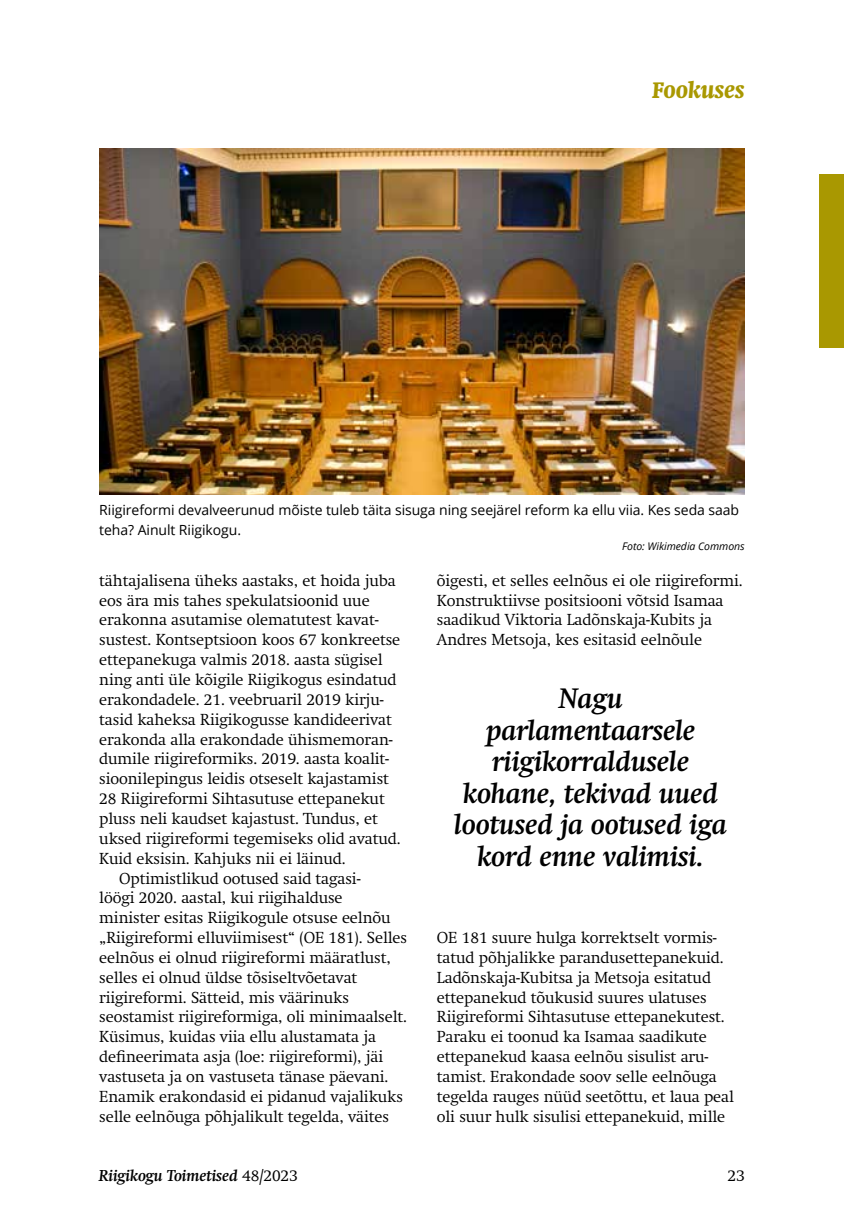
<style>
.page{position:relative;width:844px;height:1216px;background:#fff}
.page>*{position:absolute;margin:0;border:0;box-sizing:border-box;transform-origin:0 0}
.t1{font:italic 700 28px/31.5px "Swift";letter-spacing:-.005em;color:#000;text-align:center}
.t2{font:italic 700 condensed 24.5px "Swift";letter-spacing:-.005em;color:#a99801}
.t3{font:300 15.75px/19.8px "Swift";letter-spacing:-.005em;color:#000}
.t4{font:italic 700 15.75px "Swift";letter-spacing:-.005em;color:#000}
.t5{font:14px/19.8px "Open Sans";letter-spacing:-.005em;color:#000}
.t6{font:italic 10.5px "Open Sans";letter-spacing:-.005em;color:#000}
.s1{font-weight:300;font-style:normal}
</style>
<div class="page">
<img style="left:99px;top:149px;width:645px;height:345px">
<div style="left:819px;top:174px;width:24px;height:173px;background:#a99801"></div>
<h2 class="t2" style="left:652px;top:76px;width:94px">Fookuses</h2>
<p class="t5" style="left:99px;top:500px;width:641px">Riigireformi devalveerunud mõiste tuleb täita sisuga ning seejärel reform ka ellu viia. Kes seda saab teha? Ainult Riigikogu.</p>
<p class="t6" style="left:622px;top:538px;width:124px">Foto: Wikimedia Commons</p>
<p class="t3" style="left:437px;top:570px;width:307px">õigesti, et selles eelnõus ei ole riigireformi.<br>Konstruktiivse positsiooni võtsid Isamaa saadikud Viktoria Ladõnskaja-Kubits ja Andres Metsoja, kes esitasid eelnõule</p>
<p class="t3" style="left:99px;top:570px;width:298px">tähtajalisena üheks aastaks, et hoida juba</p>
<p class="t3" style="left:99px;top:590px;width:272px">eos ära mis tahes spekulatsioonid uue</p>
<p class="t3" style="left:99px;top:610px;width:281px">erakonna asutamise olematutest kavat-</p>
<p class="t3" style="left:99px;top:630px;width:302px">sustest. Kontseptsioon koos 67 konkreetse</p>
<p class="t3" style="left:99px;top:650px;width:285px">ettepanekuga valmis 2018. aasta sügisel</p>
<p class="t3" style="left:99px;top:669px;width:298px">ning anti üle kõigile Riigikogus esindatud</p>
<p class="t3" style="left:99px;top:689px;width:286px">erakondadele. 21. veebruaril 2019 kirju-</p>
<p class="t3" style="left:99px;top:709px;width:294px">tasid kaheksa Riigikogusse kandideerivat</p>
<p class="t3" style="left:99px;top:729px;width:295px">erakonda alla erakondade ühismemoran-</p>
<p class="t3" style="left:99px;top:749px;width:291px">dumile riigireformiks. 2019. aasta koalit-</p>
<p class="t3" style="left:99px;top:769px;width:291px">sioonilepingus leidis otseselt kajastamist</p>
<p class="t3" style="left:99px;top:788px;width:287px">28 Riigireformi Sihtasutuse ettepanekut</p>
<p class="t3" style="left:99px;top:808px;width:280px">pluss neli kaudset kajastust. Tundus, et</p>
<p class="t3" style="left:99px;top:828px;width:303px">uksed riigireformi tegemiseks olid avatud.</p>
<p class="t3" style="left:99px;top:848px;width:248px">Kuid eksisin. Kahjuks nii ei läinud.</p>
<p class="t3" style="left:119px;top:868px;width:242px">Optimistlikud ootused said tagasi-</p>
<p class="t3" style="left:99px;top:888px;width:245px">löögi 2020. aastal, kui riigihalduse</p>
<p class="t3" style="left:99px;top:908px;width:293px">minister esitas Riigikogule otsuse eelnõu</p>
<p class="t3" style="left:99px;top:927px;width:309px">„Riigireformi elluviimisest“ (OE 181). Selles</p>
<p class="t3" style="left:99px;top:947px;width:293px">eelnõus ei olnud riigireformi määratlust,</p>
<p class="t3" style="left:99px;top:967px;width:259px">selles ei olnud üldse tõsiseltvõetavat</p>
<p class="t3" style="left:99px;top:987px;width:251px">riigireformi. Sätteid, mis väärinuks</p>
<p class="t3" style="left:99px;top:1007px;width:309px">seostamist riigireformiga, oli minimaalselt.</p>
<p class="t3" style="left:99px;top:1027px;width:278px">Küsimus, kuidas viia ellu alustamata ja</p>
<p class="t3" style="left:99px;top:1046px;width:285px">defineerimata asja (loe: riigireformi), jäi</p>
<p class="t3" style="left:99px;top:1066px;width:290px">vastuseta ja on vastuseta tänase päevani.</p>
<p class="t3" style="left:99px;top:1086px;width:305px">Enamik erakondasid ei pidanud vajalikuks</p>
<p class="t3" style="left:99px;top:1106px;width:291px">selle eelnõuga põhjalikult tegelda, väites</p>
<h1 class="t1" style="left:454px;top:683px;width:274px">Nagu parlamentaarsele riigikorraldusele kohane, tekivad uued lootused ja ootused iga kord enne valimisi.</h1>
<p class="t3" style="left:437px;top:927px;width:298px">OE 181 suure hulga korrektselt vormis&shy;tatud põhjalikke parandusettepanekuid.<br>Ladõnskaja-Kubitsa ja Metsoja esitatud ettepanekud tõukusid suures ulatuses Riigireformi Sihtasutuse ettepanekutest.<br>Paraku ei toonud ka Isamaa saadikute ettepanekud kaasa eelnõu sisulist aru&shy;tamist. Erakondade soov selle eelnõuga tegelda rauges nüüd seetõttu, et laua peal oli suur hulk sisulisi ettepanekuid, mille</p>
<p class="t4" style="left:99px;top:1166px;width:200px">Riigikogu Toimetised <span class="s1">48/2023</span></p>
<p class="t3" style="left:727px;top:1165px;width:19px">23</p>
</div>
